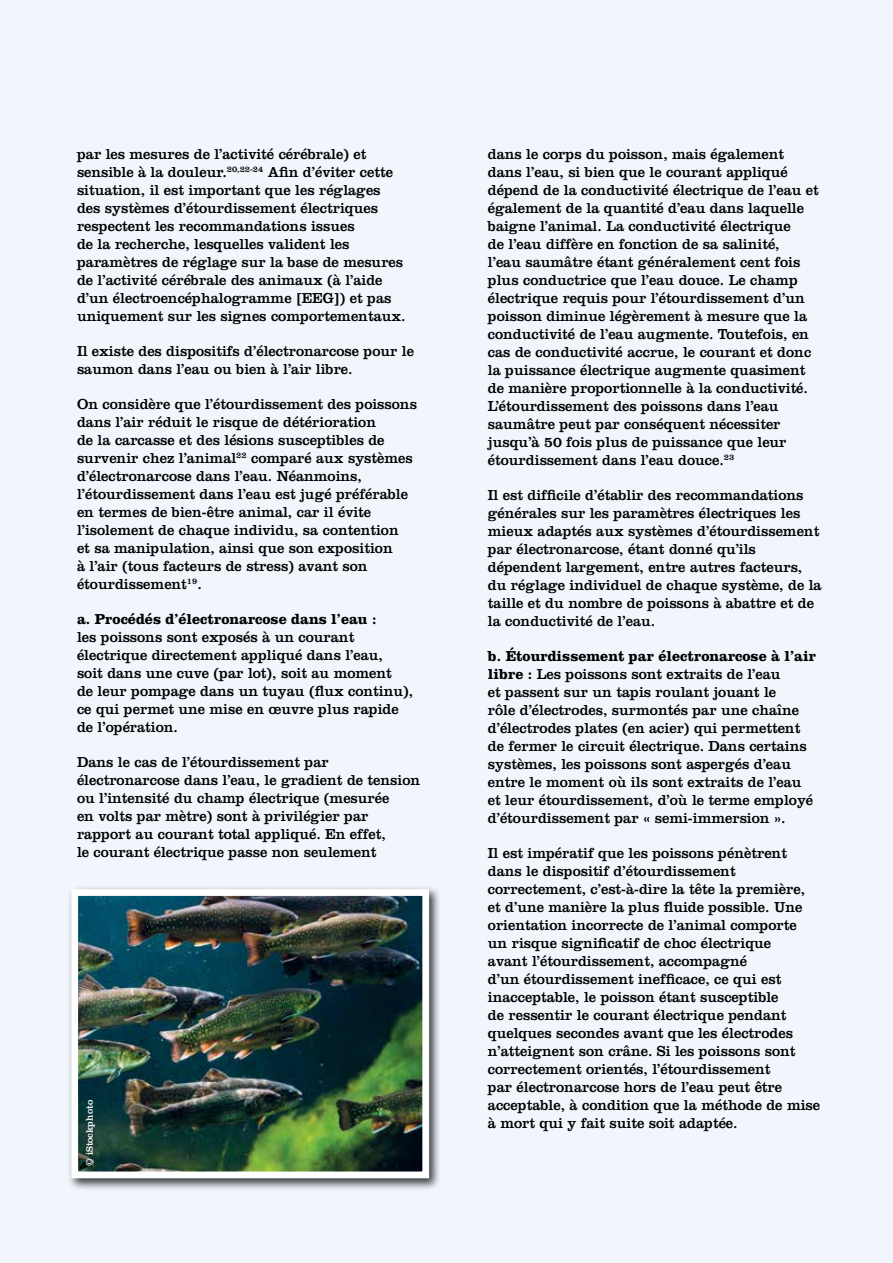
<style>
.page{position:relative;width:893px;height:1263px;background:#f0f6fc}
.page>*{position:absolute;margin:0;border:0;box-sizing:border-box;transform-origin:0 0}
.t1{font:15px/18px "Clarendon LT Std";color:#000}
.t2{font:700 15px "Clarendon LT Std";color:#000}
.t3{font:9.75px "Clarendon LT Std";color:#fff}
.s1{font-weight:700}
</style>
<div class="page">
<div style="left:67px;top:885px;width:375px;height:306px;background:#000;opacity:.75"></div>
<img style="left:79px;top:897px;width:342px;height:273px">
<div style="left:71px;top:889px;width:358px;height:289px;border:7px solid #fff"></div>
<p class="t1" style="left:77px;top:145px;width:330px">par les mesures de l’activité cérébrale) et sensible à la douleur.<sup>20,22-24</sup> Afin d’éviter cette situation, il est important que les réglages des systèmes d’étourdissement électriques respectent les recommandations issues<br>de la recherche, lesquelles valident les paramètres de réglage sur la base de mesures de l’activité cérébrale des animaux (à l’aide d’un électroencéphalogramme [EEG]) et pas uniquement sur les signes comportementaux.</p>
<p class="t1" style="left:77px;top:342px;width:339px">Il existe des dispositifs d’électronarcose pour le saumon dans l’eau ou bien à l’air libre.</p>
<p class="t1" style="left:77px;top:395px;width:341px">On considère que l’étourdissement des poissons dans l’air réduit le risque de détérioration<br>de la carcasse et des lésions susceptibles de survenir chez l’animal<sup>22</sup> comparé aux systèmes d’électronarcose dans l’eau. Néanmoins, l’étourdissement dans l’eau est jugé préférable en termes de bien-être animal, car il évite l’isolement de chaque individu, sa contention<br>et sa manipulation, ainsi que son exposition<br>à l’air (tous facteurs de stress) avant son étourdissement<sup>19</sup>.</p>
<p class="t2" style="left:77px;top:610px;width:301px">a. Procédés d’électronarcose dans l’eau :</p>
<p class="t1" style="left:77px;top:628px;width:338px">les poissons sont exposés à un courant électrique directement appliqué dans l’eau,<br>soit dans une cuve (par lot), soit au moment<br>de leur pompage dans un tuyau (flux continu), ce qui permet une mise en œuvre plus rapide de l’opération.</p>
<p class="t1" style="left:77px;top:753px;width:345px">Dans le cas de l’étourdissement par électronarcose dans l’eau, le gradient de tension ou l’intensité du champ électrique (mesurée<br>en volts par mètre) sont à privilégier par rapport au courant total appliqué. En effet,<br>le courant électrique passe non seulement</p>
<p class="t3" style="left:84px;top:1166px;width:67px;rotate:-90deg">© iStockphoto</p>
<p class="t1" style="left:488px;top:145px;width:332px">dans le corps du poisson, mais également dans l’eau, si bien que le courant appliqué dépend de la conductivité électrique de l’eau et également de la quantité d’eau dans laquelle baigne l’animal. La conductivité électrique<br>de l’eau diffère en fonction de sa salinité,<br>l’eau saumâtre étant généralement cent fois plus conductrice que l’eau douce. Le champ électrique requis pour l’étourdissement d’un poisson diminue légèrement à mesure que la conductivité de l’eau augmente. Toutefois, en cas de conductivité accrue, le courant et donc la puissance électrique augmente quasiment de manière proportionnelle à la conductivité.<br>L’étourdissement des poissons dans l’eau saumâtre peut par conséquent nécessiter jusqu’à 50 fois plus de puissance que leur étourdissement dans l’eau douce.<sup>23</sup></p>
<p class="t1" style="left:488px;top:486px;width:335px">Il est difficile d’établir des recommandations générales sur les paramètres électriques les mieux adaptés aux systèmes d’étourdissement par électronarcose, étant donné qu’ils dépendent largement, entre autres facteurs, du réglage individuel de chaque système, de la taille et du nombre de poissons à abattre et de la conductivité de l’eau.</p>
<p class="t1" style="left:488px;top:647px;width:330px"><span class="s1">b. Étourdissement par électronarcose à l’air libre :</span> Les poissons sont extraits de l’eau<br>et passent sur un tapis roulant jouant le<br>rôle d’électrodes, surmontés par une chaîne d’électrodes plates (en acier) qui permettent de fermer le circuit électrique. Dans certains systèmes, les poissons sont aspergés d’eau entre le moment où ils sont extraits de l’eau et leur étourdissement, d’où le terme employé d’étourdissement par « semi-immersion ».</p>
<p class="t1" style="left:488px;top:844px;width:334px">Il est impératif que les poissons pénètrent dans le dispositif d’étourdissement correctement, c’est-à-dire la tête la première, et d’une manière la plus fluide possible. Une orientation incorrecte de l’animal comporte<br>un risque significatif de choc électrique<br>avant l’étourdissement, accompagné<br>d’un étourdissement inefficace, ce qui est inacceptable, le poisson étant susceptible<br>de ressentir le courant électrique pendant quelques secondes avant que les électrodes n’atteignent son crâne. Si les poissons sont correctement orientés, l’étourdissement<br>par électronarcose hors de l’eau peut être acceptable, à condition que la méthode de mise à mort qui y fait suite soit adaptée.</p>
</div>
